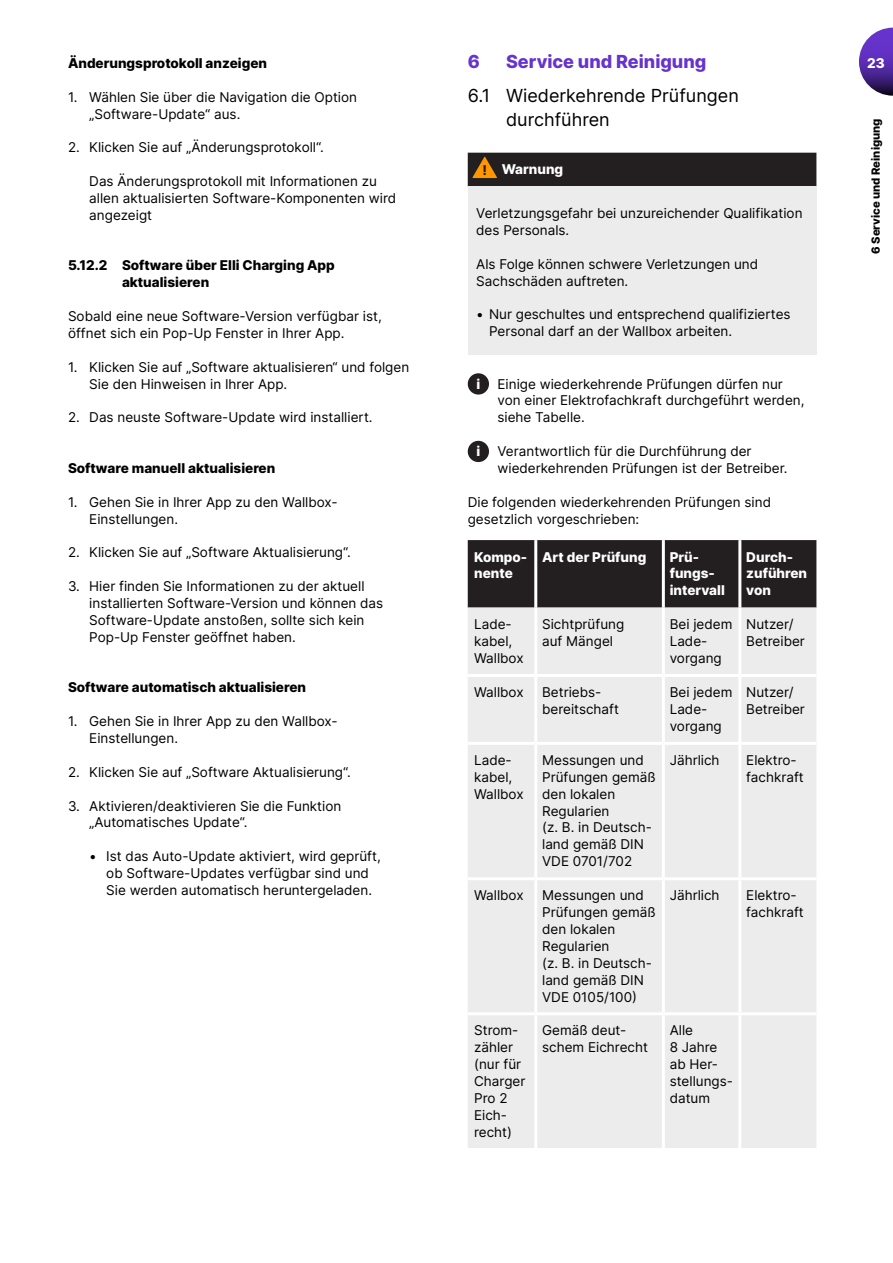
<style>
.page{position:relative;width:893px;height:1263px;background:#fff}
.page>*{position:absolute;margin:0;border:0;box-sizing:border-box;transform-origin:0 0}
.Headline_Unterkapitel{font:18px/24px "Inter";color:#000}
.Headline_Kapitel{font:18px "Inter";color:#63c}
.Aufzählung{font:13.5px/16.8px "Inter";color:#000}
.Tabelle_Fließtext{font:13.5px/16.8px "Inter";color:#000}
.Copy_Hinweis{font:13.5px/16.8px "Inter";color:#000}
.Copy{font:13.5px/16.8px "Inter";color:#000}
.Subhead{font:13.5px/16.8px "Inter";color:#000}
.Tabelle_Aufzählung{font:13.5px/16.8px "Inter";color:#000}
.Tabelle_Headline{font:13.5px/16.5px "Inter";color:#fff}
.t1{font:13.5px "Inter";color:#231f20}
.Index_Kapitel{font:11.25px "Inter";color:#000}
</style>
<div class="page">
<svg style="left:859px;top:28px;width:34px;height:68px"></svg>
<div style="left:468px;top:186px;width:348px;height:169px;background:#ececec"></div>
<div style="left:468px;top:153px;width:348px;height:33px;background:#231f20"></div>
<div style="left:468px;top:373px;width:21px;height:22px;background:#231f20;border-radius:50%"></div>
<div style="left:468px;top:441px;width:21px;height:21px;background:#231f20;border-radius:50%"></div>
<div style="left:468px;top:540px;width:348px;height:68px;background:#231f20"></div>
<div style="left:468px;top:608px;width:348px;height:540px;background:#ececec"></div>
<hr style="left:468px;top:674px;width:68px;height:3px;background:#fff">
<hr style="left:536px;top:674px;width:127px;height:3px;background:#fff">
<hr style="left:663px;top:674px;width:77px;height:3px;background:#fff">
<hr style="left:740px;top:674px;width:76px;height:3px;background:#fff">
<hr style="left:468px;top:742px;width:68px;height:3px;background:#fff">
<hr style="left:536px;top:742px;width:127px;height:3px;background:#fff">
<hr style="left:663px;top:742px;width:77px;height:3px;background:#fff">
<hr style="left:740px;top:742px;width:76px;height:3px;background:#fff">
<hr style="left:468px;top:877px;width:68px;height:3px;background:#fff">
<hr style="left:536px;top:877px;width:127px;height:3px;background:#fff">
<hr style="left:663px;top:877px;width:77px;height:3px;background:#fff">
<hr style="left:740px;top:877px;width:76px;height:3px;background:#fff">
<hr style="left:468px;top:1012px;width:68px;height:3px;background:#fff">
<hr style="left:536px;top:1012px;width:127px;height:3px;background:#fff">
<hr style="left:663px;top:1012px;width:77px;height:3px;background:#fff">
<hr style="left:740px;top:1012px;width:76px;height:3px;background:#fff">
<hr style="left:534px;top:540px;width:3px;height:68px;background:#fff">
<hr style="left:662px;top:540px;width:3px;height:68px;background:#fff">
<hr style="left:738px;top:540px;width:3px;height:68px;background:#fff">
<hr style="left:534px;top:608px;width:3px;height:66px;background:#fff">
<hr style="left:662px;top:608px;width:3px;height:66px;background:#fff">
<hr style="left:738px;top:608px;width:3px;height:66px;background:#fff">
<hr style="left:534px;top:677px;width:3px;height:65px;background:#fff">
<hr style="left:662px;top:677px;width:3px;height:65px;background:#fff">
<hr style="left:738px;top:677px;width:3px;height:65px;background:#fff">
<hr style="left:534px;top:745px;width:3px;height:132px;background:#fff">
<hr style="left:662px;top:745px;width:3px;height:132px;background:#fff">
<hr style="left:738px;top:745px;width:3px;height:132px;background:#fff">
<hr style="left:534px;top:880px;width:3px;height:132px;background:#fff">
<hr style="left:662px;top:880px;width:3px;height:132px;background:#fff">
<hr style="left:738px;top:880px;width:3px;height:132px;background:#fff">
<hr style="left:534px;top:1015px;width:3px;height:133px;background:#fff">
<hr style="left:662px;top:1015px;width:3px;height:133px;background:#fff">
<hr style="left:738px;top:1015px;width:3px;height:133px;background:#fff">
<p class="Subhead" style="left:68px;top:54px;width:201px">Änderungsprotokoll anzeigen</p>
<p class="Aufzählung" style="left:89px;top:88px;width:269px;text-indent:-21px">1. Wählen Sie über die Navigation die Option „Software-Update“ aus.</p>
<p class="Aufzählung" style="left:68px;top:139px;width:257px">2. Klicken Sie auf „Änderungsprotokoll“.</p>
<p class="Aufzählung" style="left:89px;top:172px;width:308px">Das Änderungsprotokoll mit Informationen zu allen aktualisierten Software-Komponenten wird angezeigt</p>
<p class="Subhead" style="left:122px;top:257px;width:214px;text-indent:-54px">5.12.2 Software über Elli Charging App aktualisieren</p>
<p class="Copy" style="left:68px;top:307px;width:315px">Sobald eine neue Software-Version verfügbar ist, öffnet sich ein Pop-Up Fenster in Ihrer App.</p>
<p class="Aufzählung" style="left:89px;top:358px;width:321px;text-indent:-21px">1. Klicken Sie auf „Software aktualisieren“ und folgen<br>Sie den Hinweisen in Ihrer App.</p>
<p class="Aufzählung" style="left:68px;top:409px;width:306px">2. Das neuste Software-Update wird installiert.</p>
<p class="Subhead" style="left:68px;top:459px;width:209px">Software manuell aktualisieren</p>
<p class="Aufzählung" style="left:89px;top:493px;width:250px;text-indent:-21px">1. Gehen Sie in Ihrer App zu den Wallbox-<br>Einstellungen.</p>
<p class="Aufzählung" style="left:68px;top:544px;width:284px">2. Klicken Sie auf „Software Aktualisierung“.</p>
<p class="Aufzählung" style="left:89px;top:577px;width:295px;text-indent:-21px">3. Hier finden Sie Informationen zu der aktuell installierten Software-Version und können das Software-Update anstoßen, sollte sich kein Pop-Up Fenster geöffnet haben.</p>
<p class="Subhead" style="left:68px;top:679px;width:240px">Software automatisch aktualisieren</p>
<p class="Aufzählung" style="left:89px;top:712px;width:250px;text-indent:-21px">1. Gehen Sie in Ihrer App zu den Wallbox-<br>Einstellungen.</p>
<p class="Aufzählung" style="left:68px;top:763px;width:284px">2. Klicken Sie auf „Software Aktualisierung“.</p>
<p class="Aufzählung" style="left:89px;top:797px;width:254px;text-indent:-21px">3. Aktivieren/deaktivieren Sie die Funktion „Automatisches Update“.</p>
<p class="Aufzählung" style="left:106px;top:847px;width:276px;text-indent:-17px">• Ist das Auto-Update aktiviert, wird geprüft, ob Software-Updates verfügbar sind und<br>Sie werden automatisch heruntergeladen.</p>
<p class="Headline_Kapitel" style="left:468px;top:48px;width:14px">6</p>
<p class="Headline_Kapitel" style="left:506px;top:48px;width:202px">Service und Reinigung</p>
<p class="Headline_Unterkapitel" style="left:506px;top:83px;width:234px;text-indent:-38px">6.1 Wiederkehrende Prüfungen durchführen</p>
<p class="t1" style="left:482px;top:160px;width:6px">!</p>
<p class="Tabelle_Headline" style="left:502px;top:161px;width:63px">Warnung</p>
<p class="Tabelle_Fließtext" style="left:476px;top:205px;width:328px">Verletzungsgefahr bei unzureichender Qualifikation des Personals.</p>
<p class="Tabelle_Fließtext" style="left:476px;top:255px;width:283px">Als Folge können schwere Verletzungen und<br>Sachschäden auftreten.</p>
<p class="Tabelle_Aufzählung" style="left:489px;top:306px;width:303px;text-indent:-13px">• Nur geschultes und entsprechend qualifiziertes<br>Personal darf an der Wallbox arbeiten.</p>
<p class="Tabelle_Headline" style="left:476px;top:375px;width:5px">i</p>
<p class="Copy_Hinweis" style="left:497px;top:375px;width:308px">Einige wiederkehrende Prüfungen dürfen nur von einer Elektrofachkraft durchgeführt werden, siehe Tabelle.</p>
<p class="Tabelle_Headline" style="left:476px;top:443px;width:5px">i</p>
<p class="Copy_Hinweis" style="left:497px;top:442px;width:292px">Verantwortlich für die Durchführung der wiederkehrenden Prüfungen ist der Betreiber.</p>
<p class="Copy" style="left:468px;top:493px;width:305px">Die folgenden wiederkehrenden Prüfungen sind gesetzlich vorgeschrieben:</p>
<p class="Tabelle_Headline" style="left:474px;top:548px;width:55px">Kompo&shy;nente</p>
<p class="Tabelle_Headline" style="left:542px;top:548px;width:106px">Art der Prüfung</p>
<p class="Tabelle_Headline" style="left:670px;top:548px;width:57px">Prü&shy;fungs&shy;intervall</p>
<p class="Tabelle_Headline" style="left:746px;top:548px;width:62px">Durch&shy;zuführen von</p>
<p class="Tabelle_Fließtext" style="left:474px;top:616px;width:51px">Lade&shy;kabel,<br>Wallbox</p>
<p class="Tabelle_Fließtext" style="left:542px;top:616px;width:84px">Sichtprüfung auf Mängel</p>
<p class="Tabelle_Fließtext" style="left:670px;top:616px;width:64px">Bei jedem<br>Lade&shy;vorgang</p>
<p class="Tabelle_Fließtext" style="left:746px;top:616px;width:60px">Nutzer/<br>Betreiber</p>
<p class="Tabelle_Fließtext" style="left:474px;top:683px;width:51px">Wallbox</p>
<p class="Tabelle_Fließtext" style="left:542px;top:683px;width:78px">Betriebs&shy;bereitschaft</p>
<p class="Tabelle_Fließtext" style="left:670px;top:683px;width:64px">Bei jedem<br>Lade&shy;vorgang</p>
<p class="Tabelle_Fließtext" style="left:746px;top:683px;width:60px">Nutzer/<br>Betreiber</p>
<p class="Tabelle_Fließtext" style="left:474px;top:751px;width:51px">Lade&shy;kabel,<br>Wallbox</p>
<p class="Tabelle_Fließtext" style="left:542px;top:751px;width:115px">Messungen und<br>Prüfungen gemäß den lokalen<br>Regularien<br>(z. B. in Deutsch&shy;land gemäß DIN<br>VDE 0701/702</p>
<p class="Tabelle_Fließtext" style="left:670px;top:751px;width:51px">Jährlich</p>
<p class="Tabelle_Fließtext" style="left:746px;top:751px;width:59px">Elektro&shy;fachkraft</p>
<p class="Tabelle_Fließtext" style="left:474px;top:887px;width:51px">Wallbox</p>
<p class="Tabelle_Fließtext" style="left:542px;top:887px;width:115px">Messungen und<br>Prüfungen gemäß den lokalen<br>Regularien<br>(z. B. in Deutsch&shy;land gemäß DIN<br>VDE 0105/100)</p>
<p class="Tabelle_Fließtext" style="left:670px;top:887px;width:51px">Jährlich</p>
<p class="Tabelle_Fließtext" style="left:746px;top:887px;width:59px">Elektro&shy;fachkraft</p>
<p class="Tabelle_Fließtext" style="left:474px;top:1022px;width:53px">Strom&shy;zähler (nur für<br>Charger<br>Pro 2<br>Eich&shy;recht)</p>
<p class="Tabelle_Fließtext" style="left:542px;top:1022px;width:107px">Gemäß deut&shy;schem Eichrecht</p>
<p class="Tabelle_Fließtext" style="left:670px;top:1022px;width:65px">Alle<br>8 Jahre ab Her&shy;stellungs&shy;datum</p>
<p class="Tabelle_Headline" style="left:867px;top:54px;width:19px">23</p>
<p class="Index_Kapitel" style="left:867px;top:254px;width:137px;rotate:-90deg">6 Service und Reinigung</p>
</div>
